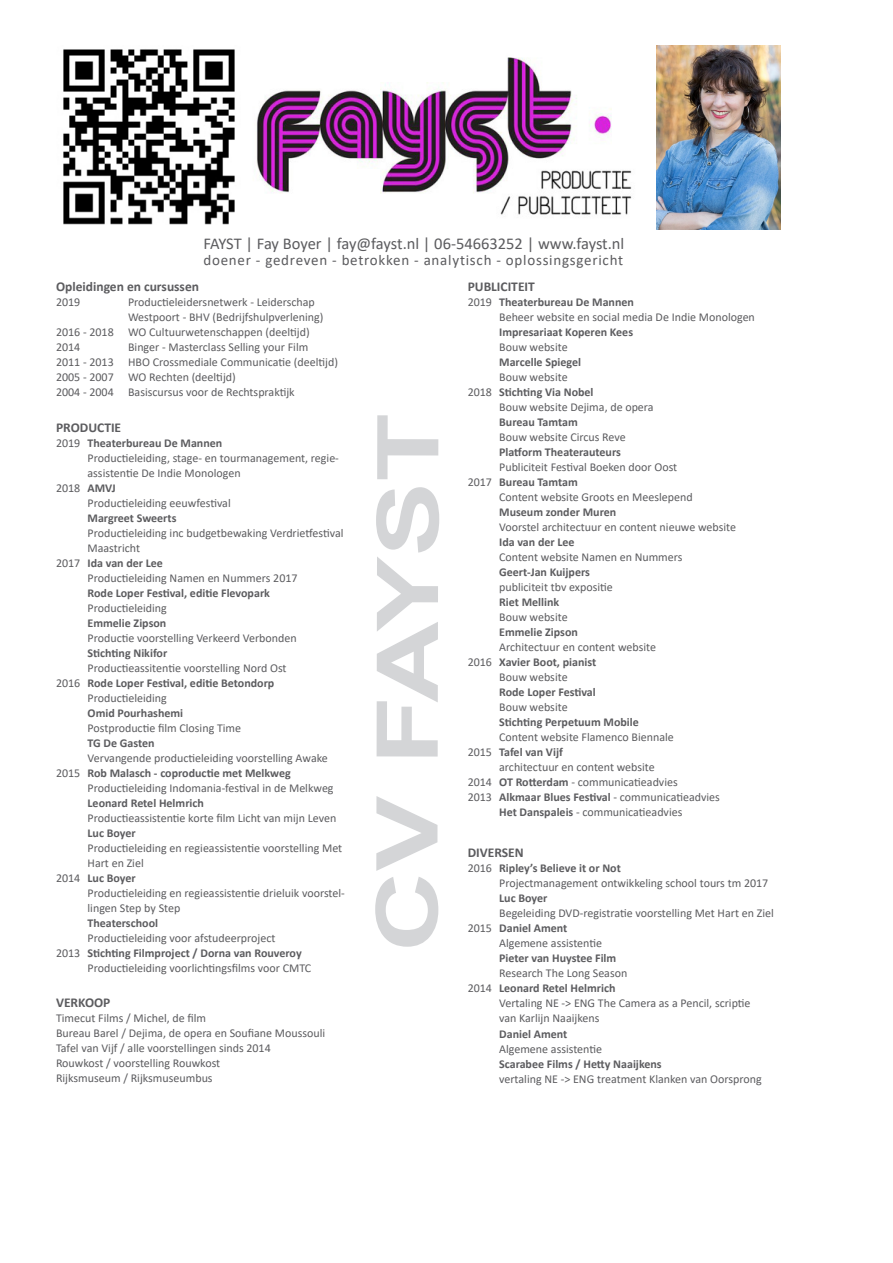
<style>
.page{position:relative;width:893px;height:1263px;background:#fff}
.page>*{position:absolute;margin:0;border:0;box-sizing:border-box;transform-origin:0 0}
.t1{font:700 85.35px "Arial";letter-spacing:-.005em;color:#d4d5d7;scale:1.32 1}
.t2{font:16.5px "Calibri";letter-spacing:-.005em;color:#5c5c5f}
.t3{font:15px "Calibri";letter-spacing:.05em;color:#5c5c5f}
.t4{font:700 13.5px "Calibri";color:#5c5c5f}
.t5{font:12px/15px "Calibri";color:#5c5c5f}
.t6{font:700 12px "Calibri";color:#5c5c5f}
.s1{font-weight:400}
.s2{font-weight:700}
</style>
<div class="page">
<img style="left:63px;top:49px;width:569px;height:176px">
<img style="left:657px;top:45px;width:123px;height:185px">
<p class="t2" style="left:203px;top:232px;width:422px">FAYST | Fay Boyer | fay@fayst.nl | 06-54663252 | www.fayst.nl</p>
<p class="t3" style="left:203px;top:250px;width:421px">doener - gedreven - betrokken - analytisch - oplossingsgericht</p>
<p class="t4" style="left:56px;top:277px;width:145px">Opleidingen en cursussen</p>
<p class="t5" style="left:56px;top:294px;width:26px">2019</p>
<p class="t5" style="left:128px;top:294px;width:188px">Productieleidersnetwerk - Leiderschap</p>
<p class="t5" style="left:128px;top:309px;width:197px">Westpoort - BHV (Bedrijfshulpverlening)</p>
<p class="t5" style="left:56px;top:324px;width:255px">2016 - 2018 WO Cultuurwetenschappen (deeltijd)</p>
<p class="t5" style="left:56px;top:339px;width:26px">2014</p>
<p class="t5" style="left:128px;top:339px;width:182px">Binger - Masterclass Selling your Film</p>
<p class="t5" style="left:56px;top:354px;width:283px">2011 - 2013 HBO Crossmediale Communicatie (deeltijd)</p>
<p class="t5" style="left:56px;top:369px;width:181px">2005 - 2007 WO Rechten (deeltijd)</p>
<p class="t5" style="left:56px;top:384px;width:240px">2004 - 2004 Basiscursus voor de Rechtspraktijk</p>
<p class="t4" style="left:56px;top:418px;width:67px">PRODUCTIE</p>
<p class="t6" style="left:56px;top:435px;width:168px"><span class="s1">2019</span> Theaterbureau De Mannen</p>
<p class="t5" style="left:88px;top:450px;width:253px">Productieleiding, stage- en tourmanagement, regie&shy;assistentie De Indie Monologen</p>
<p class="t5" style="left:56px;top:480px;width:61px">2018 <span class="s2">AMVJ</span></p>
<p class="t5" style="left:88px;top:495px;width:145px">Productieleiding eeuwfestival</p>
<p class="t6" style="left:88px;top:510px;width:90px">Margreet Sweerts</p>
<p class="t5" style="left:88px;top:525px;width:257px">Productieleiding inc budgetbewaking Verdrietfestival<br>Maastricht</p>
<p class="t6" style="left:56px;top:555px;width:108px"><span class="s1">2017</span> Ida van der Lee</p>
<p class="t5" style="left:88px;top:570px;width:212px">Productieleiding Namen en Nummers 2017</p>
<p class="t6" style="left:88px;top:585px;width:184px">Rode Loper Festival, editie Flevopark</p>
<p class="t5" style="left:88px;top:600px;width:81px">Productieleiding</p>
<p class="t6" style="left:88px;top:615px;width:80px">Emmelie Zipson</p>
<p class="t5" style="left:88px;top:630px;width:211px">Productie voorstelling Verkeerd Verbonden</p>
<p class="t6" style="left:88px;top:645px;width:81px">Stichting Nikifor</p>
<p class="t5" style="left:88px;top:660px;width:201px">Productieassitentie voorstelling Nord Ost</p>
<p class="t6" style="left:56px;top:675px;width:220px"><span class="s1">2016</span> Rode Loper Festival, editie Betondorp</p>
<p class="t5" style="left:88px;top:690px;width:81px">Productieleiding</p>
<p class="t6" style="left:88px;top:705px;width:97px">Omid Pourhashemi</p>
<p class="t5" style="left:88px;top:720px;width:155px">Postproductie film Closing Time</p>
<p class="t6" style="left:88px;top:735px;width:69px">TG De Gasten</p>
<p class="t5" style="left:88px;top:750px;width:242px">Vervangende productieleiding voorstelling Awake</p>
<p class="t6" style="left:56px;top:765px;width:236px"><span class="s1">2015</span> Rob Malasch - coproductie met Melkweg</p>
<p class="t5" style="left:88px;top:780px;width:248px">Productieleiding Indomania-festival in de Melkweg</p>
<p class="t6" style="left:88px;top:795px;width:118px">Leonard Retel Helmrich</p>
<p class="t5" style="left:88px;top:810px;width:250px">Productieassistentie korte film Licht van mijn Leven</p>
<p class="t6" style="left:88px;top:825px;width:50px">Luc Boyer</p>
<p class="t5" style="left:88px;top:840px;width:256px">Productieleiding en regieassistentie voorstelling Met<br>Hart en Ziel</p>
<p class="t6" style="left:56px;top:870px;width:81px"><span class="s1">2014</span> Luc Boyer</p>
<p class="t5" style="left:88px;top:885px;width:259px">Productieleiding en regieassistentie drieluik voorstel&shy;lingen Step by Step</p>
<p class="t6" style="left:88px;top:915px;width:72px">Theaterschool</p>
<p class="t5" style="left:88px;top:930px;width:189px">Productieleiding voor afstudeerproject</p>
<p class="t6" style="left:56px;top:945px;width:247px"><span class="s1">2013</span> Stichting Filmproject / Dorna van Rouveroy</p>
<p class="t5" style="left:88px;top:960px;width:225px">Productieleiding voorlichtingsfilms voor CMTC</p>
<p class="t4" style="left:56px;top:993px;width:56px">VERKOOP</p>
<p class="t5" style="left:56px;top:1010px;width:152px">Timecut Films / Michel, de film</p>
<p class="t5" style="left:56px;top:1025px;width:271px">Bureau Barel / Dejima, de opera en Soufiane Moussouli</p>
<p class="t5" style="left:56px;top:1040px;width:216px">Tafel van Vijf / alle voorstellingen sinds 2014</p>
<p class="t5" style="left:56px;top:1055px;width:166px">Rouwkost / voorstelling Rouwkost</p>
<p class="t5" style="left:56px;top:1070px;width:158px">Rijksmuseum / Rijksmuseumbus</p>
<p class="t1" style="left:348px;top:952px;width:410px;rotate:-90deg">CV FAYST</p>
<p class="t4" style="left:468px;top:277px;width:69px">PUBLICITEIT</p>
<p class="t6" style="left:468px;top:293px;width:168px"><span class="s1">2019</span> Theaterbureau De Mannen</p>
<p class="t5" style="left:499px;top:309px;width:257px">Beheer website en social media De Indie Monologen</p>
<p class="t6" style="left:499px;top:323px;width:135px">Impresariaat Koperen Kees</p>
<p class="t5" style="left:499px;top:339px;width:70px">Bouw website</p>
<p class="t6" style="left:499px;top:353px;width:83px">Marcelle Spiegel</p>
<p class="t5" style="left:499px;top:369px;width:70px">Bouw website</p>
<p class="t6" style="left:468px;top:383px;width:127px"><span class="s1">2018</span> Stichting Via Nobel</p>
<p class="t5" style="left:499px;top:399px;width:156px">Bouw website Dejima, de opera</p>
<p class="t6" style="left:499px;top:413px;width:80px">Bureau Tamtam</p>
<p class="t5" style="left:499px;top:429px;width:128px">Bouw website Circus Reve</p>
<p class="t6" style="left:499px;top:443px;width:123px">Platform Theaterauteurs</p>
<p class="t5" style="left:499px;top:459px;width:180px">Publiciteit Festival Boeken door Oost</p>
<p class="t6" style="left:468px;top:473px;width:112px"><span class="s1">2017</span> Bureau Tamtam</p>
<p class="t5" style="left:499px;top:489px;width:195px">Content website Groots en Meeslepend</p>
<p class="t6" style="left:499px;top:503px;width:119px">Museum zonder Muren</p>
<p class="t5" style="left:499px;top:519px;width:238px">Voorstel architectuur en content nieuwe website</p>
<p class="t6" style="left:499px;top:533px;width:77px">Ida van der Lee</p>
<p class="t5" style="left:499px;top:549px;width:185px">Content website Namen en Nummers</p>
<p class="t6" style="left:499px;top:563px;width:92px">Geert-Jan Kuijpers</p>
<p class="t5" style="left:499px;top:579px;width:115px">publiciteit tbv expositie</p>
<p class="t6" style="left:499px;top:593px;width:62px">Riet Mellink</p>
<p class="t5" style="left:499px;top:609px;width:70px">Bouw website</p>
<p class="t6" style="left:499px;top:623px;width:80px">Emmelie Zipson</p>
<p class="t5" style="left:499px;top:639px;width:158px">Architectuur en content website</p>
<p class="t6" style="left:468px;top:653px;width:130px"><span class="s1">2016</span> Xavier Boot, pianist</p>
<p class="t5" style="left:499px;top:669px;width:70px">Bouw website</p>
<p class="t6" style="left:499px;top:683px;width:98px">Rode Loper Festival</p>
<p class="t5" style="left:499px;top:699px;width:70px">Bouw website</p>
<p class="t6" style="left:499px;top:713px;width:141px">Stichting Perpetuum Mobile</p>
<p class="t5" style="left:499px;top:729px;width:176px">Content website Flamenco Biennale</p>
<p class="t6" style="left:468px;top:743px;width:97px"><span class="s1">2015</span> Tafel van Vijf</p>
<p class="t5" style="left:499px;top:759px;width:157px">architectuur en content website</p>
<p class="t5" style="left:468px;top:774px;width:212px">2014 <span class="s2">OT Rotterdam</span> - communicatieadvies</p>
<p class="t5" style="left:468px;top:789px;width:254px">2013 <span class="s2">Alkmaar Blues Festival</span> - communicatieadvies</p>
<p class="t5" style="left:499px;top:804px;width:185px"><span class="s2">Het Danspaleis</span> - communicatieadvies</p>
<p class="t4" style="left:468px;top:843px;width:58px">DIVERSEN</p>
<p class="t6" style="left:468px;top:860px;width:155px"><span class="s1">2016</span> Ripley’s Believe it or Not</p>
<p class="t5" style="left:499px;top:876px;width:271px">Projectmanagement ontwikkeling school tours tm 2017</p>
<p class="t6" style="left:499px;top:890px;width:50px">Luc Boyer</p>
<p class="t5" style="left:499px;top:906px;width:276px">Begeleiding DVD-registratie voorstelling Met Hart en Ziel</p>
<p class="t6" style="left:468px;top:920px;width:101px"><span class="s1">2015</span> Daniel Ament</p>
<p class="t5" style="left:499px;top:936px;width:104px">Algemene assistentie</p>
<p class="t6" style="left:499px;top:950px;width:119px">Pieter van Huystee Film</p>
<p class="t5" style="left:499px;top:966px;width:130px">Research The Long Season</p>
<p class="t6" style="left:468px;top:980px;width:149px"><span class="s1">2014</span> Leonard Retel Helmrich</p>
<p class="t5" style="left:499px;top:996px;width:253px">Vertaling NE -&gt; ENG The Camera as a Pencil, scriptie van Karlijn Naaijkens</p>
<p class="t6" style="left:499px;top:1025px;width:70px">Daniel Ament</p>
<p class="t5" style="left:499px;top:1041px;width:104px">Algemene assistentie</p>
<p class="t6" style="left:499px;top:1055px;width:164px">Scarabee Films / Hetty Naaijkens</p>
<p class="t5" style="left:499px;top:1071px;width:264px">vertaling NE -&gt; ENG treatment Klanken van Oorsprong</p>
</div>
